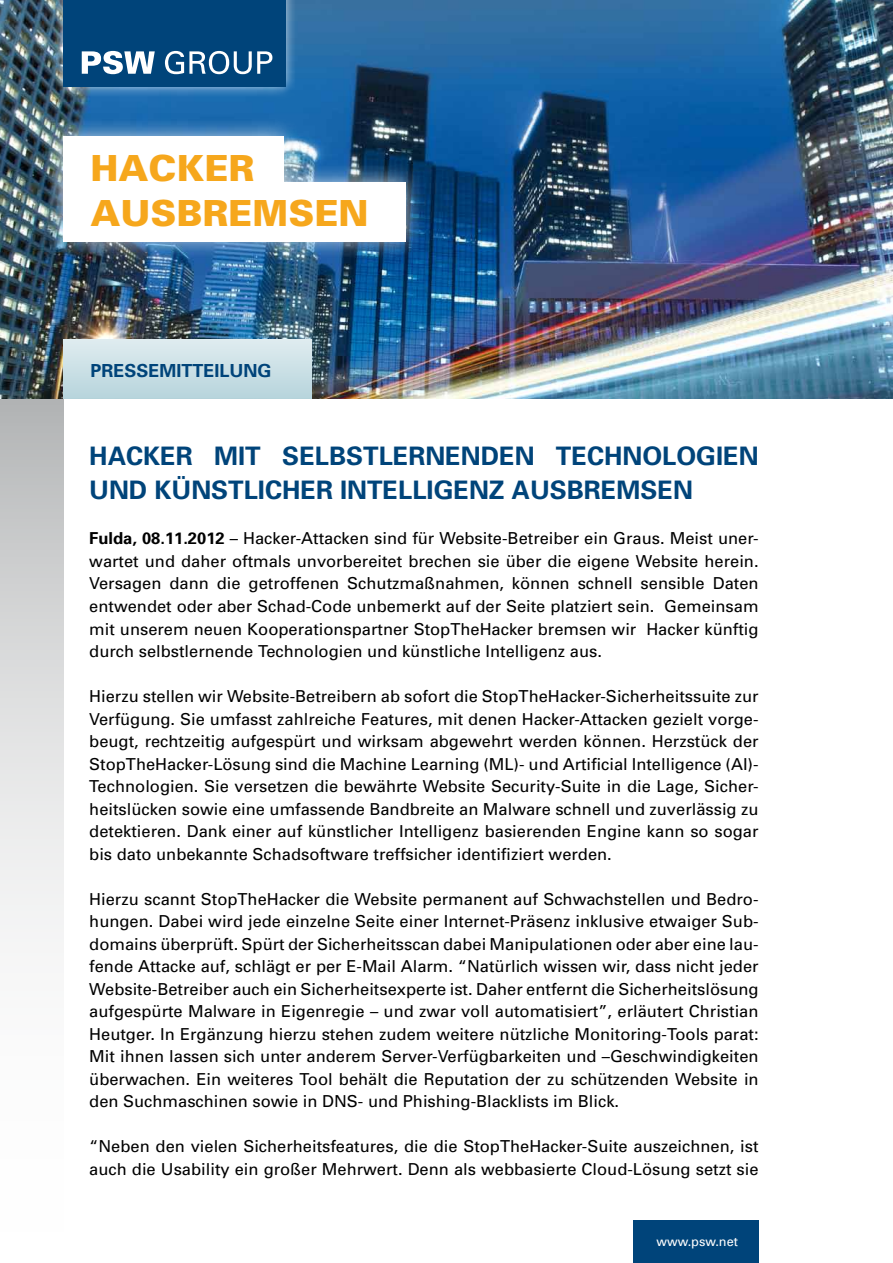
<style>
.page{position:relative;width:893px;height:1263px;background:#fff}
.page>*{position:absolute;margin:0;border:0;box-sizing:border-box;transform-origin:0 0}
.t1{font:900 36px/45px "Univers";color:#f6a71c}
.t2{font:700 25.5px "Univers";color:#00447a}
.t3{font:700 18px "Univers";color:#00447a}
.t4{font:16.5px/22.5px "Univers";color:#000;text-align:justify}
.t5{font:12.75px "Univers";color:#fff}
.s1{font-weight:700}
</style>
<div class="page">
<div style="left:0;top:398px;width:64px;height:865px;background:linear-gradient(to bottom,#bec0c1,#fff)"></div>
<img style="left:0;top:0;width:893px;height:398px">
<div style="left:64px;top:339px;width:248px;height:59px;background:linear-gradient(to bottom,#e0ecf0,#b7d4dc)"></div>
<div style="left:51px;top:0;width:246px;height:99px;background:#fff;opacity:.75"></div>
<div style="left:63px;top:0;width:223px;height:87px;background:#00447a"></div>
<svg style="left:82px;top:51px;width:73px;height:23px"></svg>
<svg style="left:165px;top:51px;width:107px;height:23px"></svg>
<div style="left:43px;top:116px;width:260px;height:99px;background:#fff;opacity:.75"></div>
<div style="left:64px;top:136px;width:220px;height:60px;background:#fff"></div>
<div style="left:43px;top:161px;width:383px;height:100px;background:#fff;opacity:.75"></div>
<div style="left:64px;top:182px;width:342px;height:59px;background:#fff"></div>
<div style="left:634px;top:1220px;width:125px;height:43px;background:#00447a"></div>
<h1 class="t1" style="left:90px;top:145px;width:279px">HACKER<br>AUSBREMSEN</h1>
<p class="t3" style="left:90px;top:360px;width:183px">PRESSEMITTEILUNG</p>
<h2 class="t2" style="left:89px;top:440px;width:88px">HACKER</h2>
<h2 class="t2" style="left:214px;top:440px;width:16px">MIT</h2>
<h2 class="t2" style="left:282px;top:440px;width:82px">SELBSTLERNEN</h2>
<h2 class="t2" style="left:481px;top:440px;width:36px">DEN</h2>
<h2 class="t2" style="left:556px;top:440px;width:157px">TECHNOLOGIEN</h2>
<h2 class="t2" style="left:89px;top:475px;width:118px">UND KÜNSTLI</h2>
<h2 class="t2" style="left:265px;top:475px;width:35px">CHER</h2>
<h2 class="t2" style="left:340px;top:475px;width:24px">INTELLIGEN</h2>
<h2 class="t2" style="left:489px;top:475px;width:114px">Z AUSBREMSEN</h2>
<p class="t4" style="left:89px;top:527px;width:671px"><span class="s1">FULDA, 08.11.2012</span> – Hacker-Attacken sind für Website-Betreiber ein Graus. Meist uner&shy;wartet und daher oftmals unvorbereitet brechen sie über die eigene Website herein.<br>Versagen dann die getroffenen Schutzmaßnahmen, können schnell sensible Daten entwendet oder aber Schad-Code unbemerkt auf der Seite platziert sein. Gemeinsam mit unserem neuen Kooperationspartner StopTheHacker bremsen wir Hacker künftig durch selbstlernende Technologien und künstliche Intelligenz aus.</p>
<p class="t4" style="left:89px;top:685px;width:671px">Hierzu stellen wir Website-Betreibern ab sofort die StopTheHacker-Sicherheitssuite zur Verfügung. Sie umfasst zahlreiche Features, mit denen Hacker-Attacken gezielt vorge&shy;beugt, rechtzeitig aufgespürt und wirksam abgewehrt werden können. Herzstück der StopTheHacker-Lösung sind die Machine Learning (ML)- und Artificial Intelligence (AI)- Technologien. Sie versetzen die bewährte Website Security-Suite in die Lage, Sicher&shy;heitslücken sowie eine umfassende Bandbreite an Malware schnell und zuverlässig zu detektieren. Dank einer auf künstlicher Intelligenz basierenden Engine kann so sogar bis dato unbekannte Schadsoftware treffsicher identifiziert werden.</p>
<p class="t4" style="left:89px;top:888px;width:671px">Hierzu scannt StopTheHacker die Website permanent auf Schwachstellen und Bedro&shy;hungen. Dabei wird jede einzelne Seite einer Internet-Präsenz inklusive etwaiger Sub&shy;domains überprüft. Spürt der Sicherheitsscan dabei Manipulationen oder aber eine lau&shy;fende Attacke auf, schlägt er per E-Mail Alarm. “Natürlich wissen wir, dass nicht jeder Website-Betreiber auch ein Sicherheitsexperte ist. Daher entfernt die Sicherheitslösung aufgespürte Malware in Eigenregie – und zwar voll automatisiert”, erläutert Christian Heutger. In Ergänzung hierzu stehen zudem weitere nützliche Monitoring-Tools parat:<br>Mit ihnen lassen sich unter anderem Server-Verfügbarkeiten und –Geschwindigkeiten überwachen. Ein weiteres Tool behält die Reputation der zu schützenden Website in den Suchmaschinen sowie in DNS- und Phishing-Blacklists im Blick.</p>
<p class="t4" style="left:89px;top:1135px;width:671px">“Neben den vielen Sicherheitsfeatures, die die StopTheHacker-Suite auszeichnen, ist auch die Usability ein großer Mehrwert. Denn als webbasierte Cloud-Lösung setzt sie</p>
<p class="t5" style="left:657px;top:1234px;width:83px">www.psw.net</p>
</div>
